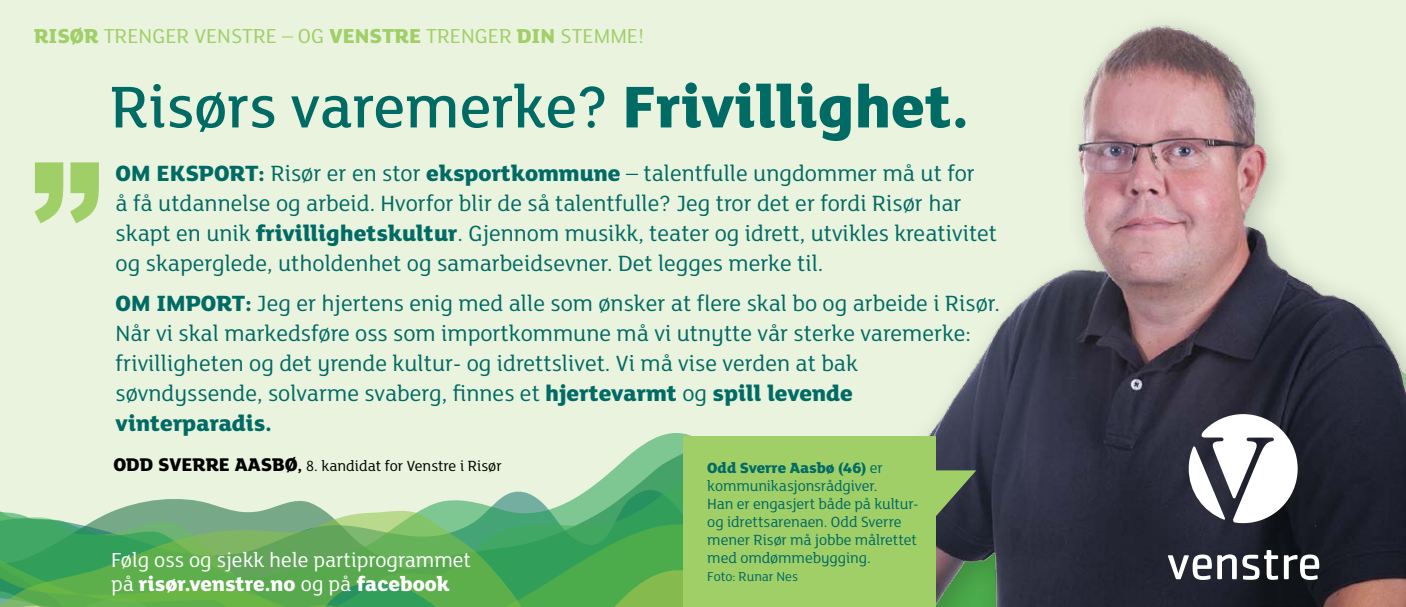
<style>
.page{position:relative;width:1406px;height:607px;background:#e9f3dd}
.page>*{position:absolute;margin:0;border:0;box-sizing:border-box;transform-origin:0 0}
.t1{font:232.4px "Antenna";color:#a0cf67}
.t2{font:500 64px "FS Lola";color:#006a65}
.t3{font:24px/30px "FS Lola";color:#006a65}
.t4{font:22px/24px "FS Lola";color:#fff}
.t5{font:22px "FS Lola";color:#a0cf67}
.t6{font:16px/18px "FS Lola";letter-spacing:-.005em;color:#006a65}
.t7{font:16px "FS Lola";color:#000}
.t8{font:14px "FS Lola";letter-spacing:-.005em;color:#006a65}
.s1{font-weight:800}
.s2{font-weight:800;font-size:20px}
</style>
<div class="page">
<svg style="left:0;top:433px;width:896px;height:174px"></svg>
<img style="left:915px;top:24px;width:491px;height:583px">
<div style="left:683px;top:437px;width:253px;height:170px;background:#a0cf67"></div>
<svg style="left:936px;top:470px;width:40px;height:57px;background:#5a6e4e"></svg>
<svg style="left:1189px;top:414px;width:109px;height:109px;background:#acacb1"></svg>
<svg style="left:1284px;top:554px;width:35px;height:26px"></svg>
<svg style="left:1168px;top:550px;width:110px;height:30px;background:#6d6f76"></svg>
<p class="t5" style="left:34px;top:22px;width:612px"><span class="s1">Risør</span> trenger Venstre – OG <span class="s1">Venstre</span> trenger <span class="s1">DIN</span> stemme!</p>
<h2 class="t2" style="left:111px;top:65px;width:860px">Risørs varemerke? <span class="s1">Frivillighet.</span></h2>
<p class="t3" style="left:116px;top:157px;width:883px"><span class="s1">OM EKSPORT:</span> Risør er en stor <span class="s1">eksportkommune</span> – talentfulle ungdommer må ut for<br>å få utdannelse og arbeid. Hvorfor blir de så talentfulle? Jeg tror det er fordi Risør har skapt en unik <span class="s1">frivillighetskultur</span>. Gjennom musikk, teater og idrett, utvikles kreativitet og skaperglede, utholdenhet og samarbeidsevner. Det legges merke til.</p>
<p class="t3" style="left:116px;top:287px;width:886px"><span class="s1">OM IMPORT:</span> Jeg er hjertens enig med alle som ønsker at flere skal bo og arbeide i Risør.<br>N år vi skal markedsføre oss som importkommune må vi utnytte vår sterke varemerke: frivilligheten og det yrende kultur- og idrettslivet. Vi må vise verden at bak søvndyssende, solvarme svaberg, finnes et <span class="s1">hjertevarmt</span> og <span class="s1">spill levende vinterparadis.</span></p>
<h1 class="t1" style="left:20px;top:-30px;width:96px">,,</h1>
<p class="t7" style="left:113px;top:455px;width:390px"><span class="s2">ODD SVERRE AASBØ</span><span class="s1">,</span> 8. kandidat for Venstre i Risør</p>
<p class="t6" style="left:707px;top:458px;width:213px"><span class="s1">Odd Sverre Aasbø (46)</span> er kommunikasjonsrådgiver.<br>Han er engasjert både på kultur&shy;og idrettsarenaen. Odd Sverre mener Risør må jobbe målrettet med omdømmebygging.</p>
<p class="t8" style="left:707px;top:567px;width:92px">Foto: Runar N es</p>
<p class="t4" style="left:111px;top:546px;width:362px">Følg oss og sjekk hele partiprogrammet på <span class="s1">risør.venstre.no</span> og på <span class="s1">facebook</span></p>
</div>
